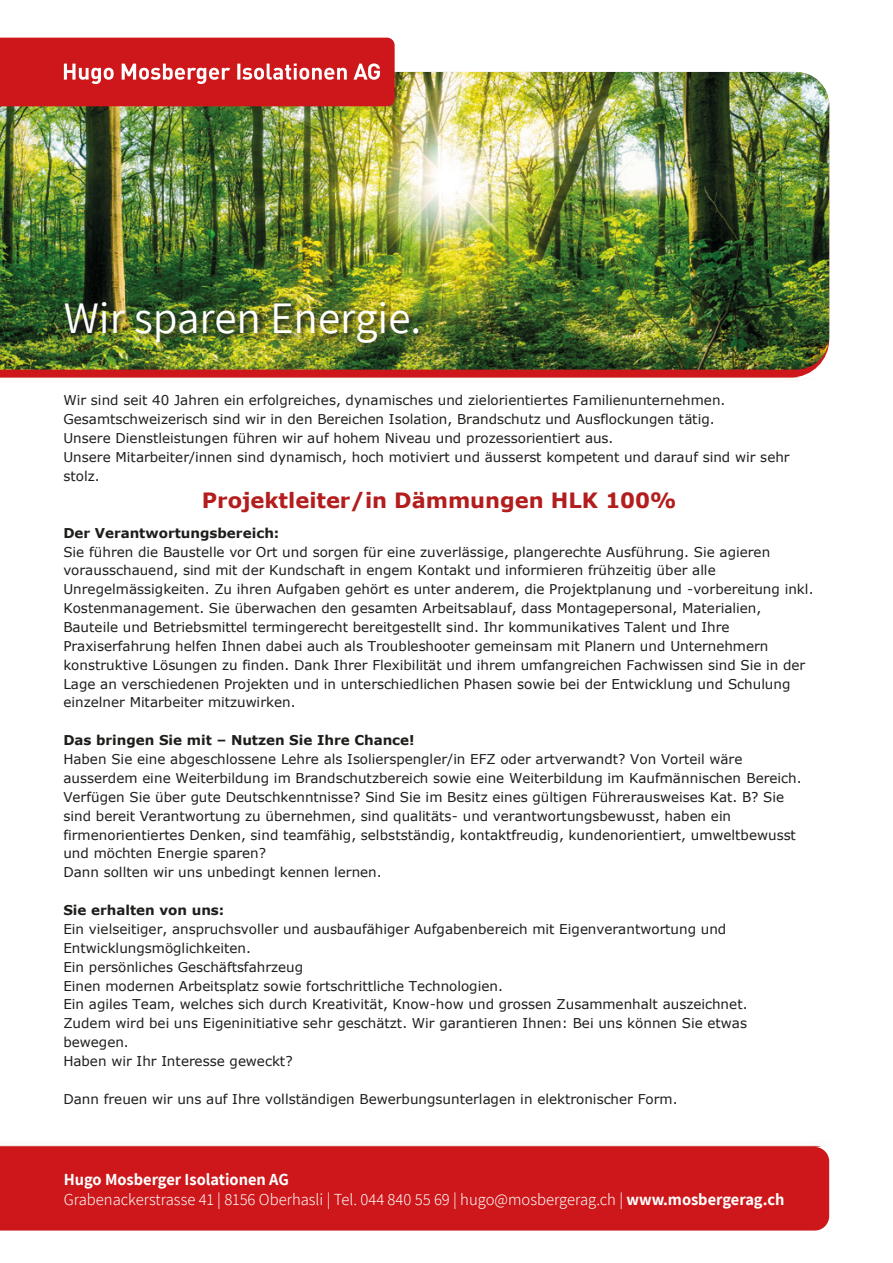
<style>
.page{position:relative;width:893px;height:1263px;background:#fff}
.page>*{position:absolute;margin:0;border:0;box-sizing:border-box;transform-origin:0 0}
.t1{font:45px "Assistant";color:#fff}
.t2{font:700 21px "Verdana";color:#b41d1d}
.t3{font:300 16.5px/19.8px "Assistant";color:#fff}
.t4{font:13.5px/18.9px "Verdana";color:#1d1d1b}
.t5{font:700 13.5px "Verdana";color:#1d1d1b}
.s1{font-weight:700}
</style>
<div class="page">
<div style="left:0;top:370px;width:814px;height:7px;background:#cd171a"></div>
<img style="left:0;top:72px;width:829px;height:298px">
<svg style="left:0;top:38px;width:395px;height:68px;background:#d0292c"></svg>
<div style="left:0;top:1147px;width:829px;height:83px;background:#cd171a"></div>
<div style="left:64px;top:300px;width:362px;height:51px;background:#1d1d1b;opacity:.75"></div>
<h1 class="t1" style="left:64px;top:287px;width:359px">Wir sparen Energie.</h1>
<p class="t4" style="left:63px;top:391px;width:728px">Wir sind seit 40 Jahren ein erfolgreiches, dynamisches und zielorientiertes Familienunternehmen.<br>Gesamtschweizerisch sind wir in den Bereichen Isolation, Brandschutz und Ausflockungen tätig.<br>Unsere Dienstleistungen führen wir auf hohem Niveau und prozessorientiert aus.<br>Unsere Mitarbeiter/innen sind dynamisch, hoch motiviert und äusserst kompetent und darauf sind wir sehr stolz.</p>
<h2 class="t2" style="left:202px;top:485px;width:476px">Projektleiter/in Dämmungen HLK 100%</h2>
<p class="t5" style="left:63px;top:523px;width:217px">Der Verantwortungsbereich:</p>
<p class="t4" style="left:63px;top:542px;width:752px">Sie führen die Baustelle vor Ort und sorgen für eine zuverlässige, plangerechte Ausführung. Sie agieren vorausschauend, sind mit der Kundschaft in engem Kontakt und informieren frühzeitig über alle Unregelmässigkeiten. Zu ihren Aufgaben gehört es unter anderem, die Projektplanung und -vorbereitung inkl.<br>Kostenmanagement. Sie überwachen den gesamten Arbeitsablauf, dass Montagepersonal, Materialien, Bauteile und Betriebsmittel termingerecht bereitgestellt sind. Ihr kommunikatives Talent und Ihre Praxiserfahrung helfen Ihnen dabei auch als Troubleshooter gemeinsam mit Planern und Unternehmern konstruktive Lösungen zu finden. Dank Ihrer Flexibilität und ihrem umfangreichen Fachwissen sind Sie in der Lage an verschiedenen Projekten und in unterschiedlichen Phasen sowie bei der Entwicklung und Schulung einzelner Mitarbeiter mitzuwirken.</p>
<p class="t5" style="left:63px;top:731px;width:353px">Das bringen Sie mit – Nutzen Sie Ihre Chance!</p>
<p class="t4" style="left:63px;top:750px;width:740px">Haben Sie eine abgeschlossene Lehre als Isolierspengler/in EFZ oder artverwandt? Von Vorteil wäre ausserdem eine Weiterbildung im Brandschutzbereich sowie eine Weiterbildung im Kaufmännischen Bereich.<br>Verfügen Sie über gute Deutschkenntnisse? Sind Sie im Besitz eines gültigen Führerausweises Kat. B? Sie sind bereit Verantwortung zu übernehmen, sind qualitäts- und verantwortungsbewusst, haben ein firmenorientiertes Denken, sind teamfähig, selbstständig, kontaktfreudig, kundenorientiert, umweltbewusst und möchten Energie sparen?<br>Dann sollten wir uns unbedingt kennen lernen.</p>
<p class="t5" style="left:63px;top:900px;width:163px">Sie erhalten von uns:</p>
<p class="t4" style="left:63px;top:919px;width:686px">Ein vielseitiger, anspruchsvoller und ausbaufähiger Aufgabenbereich mit Eigenverantwortung und Entwicklungsmöglichkeiten.<br>Ein persönliches Geschäftsfahrzeug<br>Einen modernen Arbeitsplatz sowie fortschrittliche Technologien.<br>Ein agiles Team, welches sich durch Kreativität, Know-how und grossen Zusammenhalt auszeichnet.<br>Zudem wird bei uns Eigeninitiative sehr geschätzt. Wir garantieren Ihnen: Bei uns können Sie etwas bewegen.<br>Haben wir Ihr Interesse geweckt?</p>
<p class="t4" style="left:63px;top:1089px;width:616px">Dann freuen wir uns auf Ihre vollständigen Bewerbungsunterlagen in elektronischer Form.</p>
<p class="t3" style="left:64px;top:1169px;width:722px"><span class="s1">Hugo Mosberger Isolationen AG<br></span>Grabenackerstrasse 41 | 8156 Oberhasli | Tel. 044 840 55 69 | hugo@mosbergerag.ch | <span class="s1">www.mosbergerag.ch</span></p>
</div>
